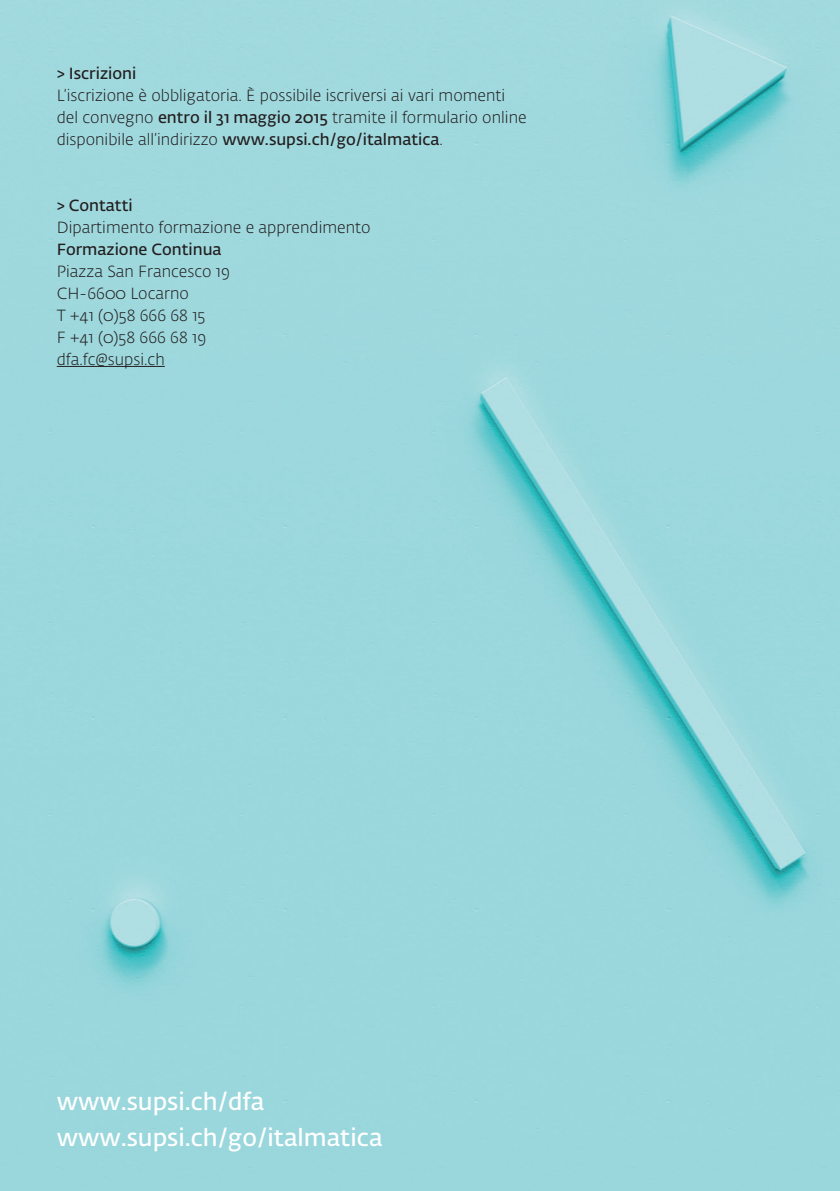
<style>
.page{position:relative;width:840px;height:1191px;background:#fff}
.page>*{position:absolute;margin:0;border:0;box-sizing:border-box;transform-origin:0 0}
.t1{font:600 24px/36px "SUPSI Fedra Sans";color:#fff}
.t2{font:300 16px/22px "SUPSI Fedra Sans";color:#231f20}
.t3{font:600 16px "SUPSI Fedra Sans";color:#231f20}
.s1{font-weight:600}
</style>
<div class="page">
<div style="left:0;top:0;width:839px;height:1191px;background:#9bd8dd"></div>
<hr style="left:57px;top:366px;width:108px;height:1px;background:#231f20">
<p class="t3" style="left:57px;top:61px;width:81px">&gt; Iscrizioni</p>
<p class="t2" style="left:57px;top:84px;width:471px">L’iscrizione è obbligatoria. È possibile iscriversi ai vari momenti del convegno <span class="s1">entro il 31 maggio 2015</span> tramite il formulario online disponibile all’indirizzo <span class="s1">www.supsi.ch/go/italmatica</span>.</p>
<p class="t3" style="left:57px;top:193px;width:77px">&gt; Contatti</p>
<p class="t2" style="left:57px;top:216px;width:315px">Dipartimento formazione e apprendimento</p>
<p class="t3" style="left:57px;top:237px;width:166px">Formazione Continua</p>
<p class="t2" style="left:57px;top:260px;width:175px">Piazza San Francesco 19<br>CH-6600 Locarno<br>T +41 (0)58 666 68 15<br>F +41 (0)58 666 68 19 dfa.fc@supsi.ch</p>
<h1 class="t1" style="left:57px;top:1082px;width:327px">www.supsi.ch/dfa www.supsi.ch/go/italmatica</h1>
</div>
